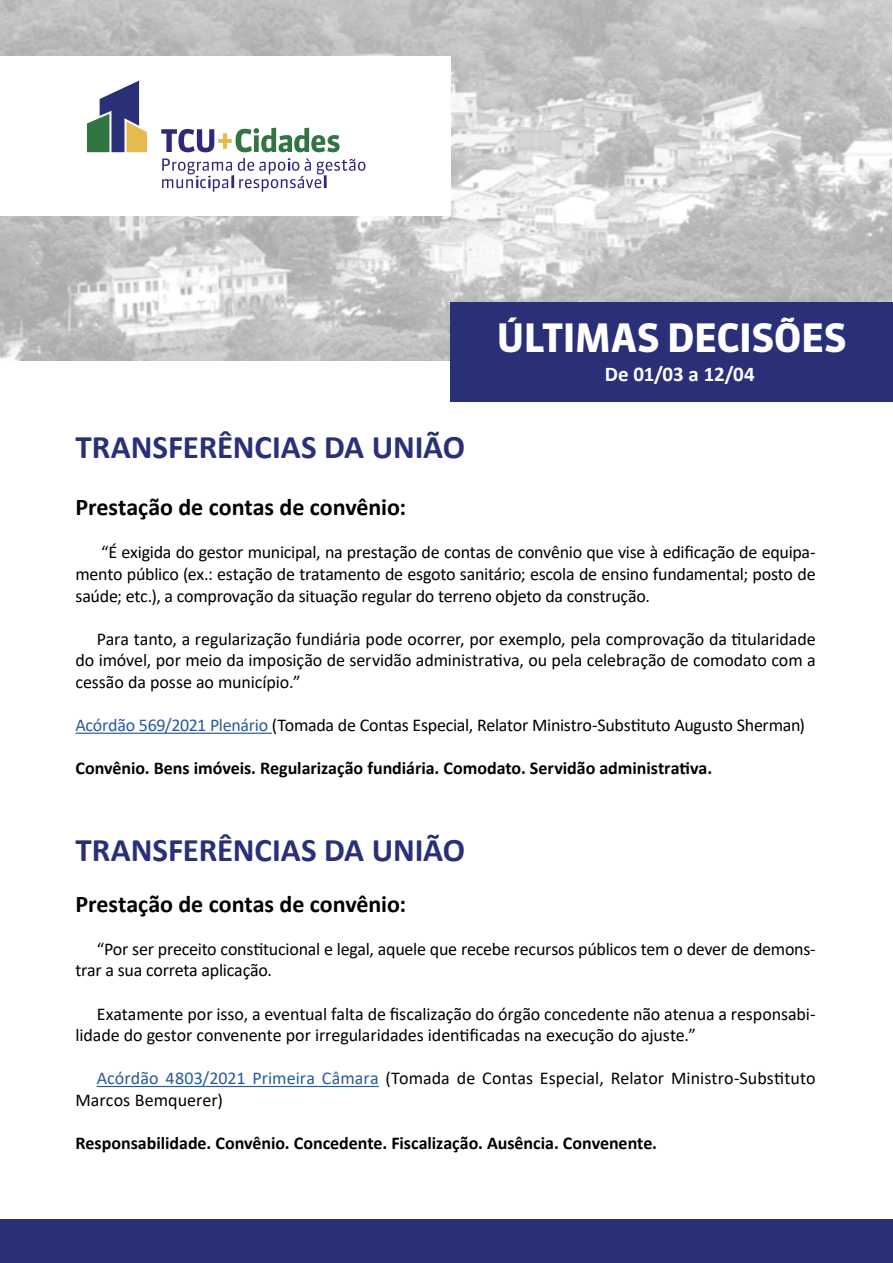
<style>
.page{position:relative;width:893px;height:1263px;background:#fff}
.page>*{position:absolute;margin:0;border:0;box-sizing:border-box;transform-origin:0 0}
.t1{font:700 39px "Sanuk TF";letter-spacing:-.025em;color:#fff}
.t2{font:700 33px "Calibri";letter-spacing:-.005em;color:#293078}
.t3{font:700 24px "Calibri";color:#000}
.t4{font:700 21px "Calibri";color:#fff}
.t5{font:18px/21.6px "Calibri";letter-spacing:-.01em;color:#000}
.t6{font:700 18px "Calibri";color:#000}
.s1{color:#275b9b}
</style>
<div class="page">
<img style="left:0;top:0;width:892px;height:360px">
<div style="left:0;top:1220px;width:893px;height:43px;background:#293078"></div>
<hr style="left:75px;top:733px;width:197px;height:1px;background:#275b9b">
<hr style="left:97px;top:1086px;width:282px;height:1px;background:#275b9b">
<div style="left:450px;top:302px;width:443px;height:100px;background:#293078"></div>
<div style="left:0;top:56px;width:450px;height:160px;background:#fff"></div>
<svg style="left:161px;top:128px;width:179px;height:24px"></svg>
<svg style="left:86px;top:81px;width:61px;height:72px"></svg>
<svg style="left:162px;top:158px;width:203px;height:34px"></svg>
<h2 class="t2" style="left:75px;top:423px;width:391px">TRANSFERÊNCIAS DA UNIÃO</h2>
<h1 class="t1" style="left:496px;top:314px;width:352px">ÚLTIMAS DECISÕES</h1>
<p class="t4" style="left:605px;top:360px;width:152px">De 01/03 a 12/04</p>
<h3 class="t3" style="left:75px;top:490px;width:332px">Prestação de contas de convênio:</h3>
<p class="t5" style="left:75px;top:542px;width:742px;text-align:justify;text-indent:26px">“É exigida do gestor municipal, na prestação de contas de convênio que vise à edificação de equipa&shy;mento público (ex.: estação de tratamento de esgoto sanitário; escola de ensino fundamental; posto de saúde; etc.), a comprovação da situação regular do terreno objeto da construção.</p>
<p class="t5" style="left:75px;top:629px;width:742px;text-align:justify;text-indent:21px">Para tanto, a regularização fundiária pode ocorrer, por exemplo, pela comprovação da titularidade do imóvel, por meio da imposição de servidão administrativa, ou pela celebração de comodato com a cessão da posse ao município.”</p>
<p class="t5" style="left:75px;top:715px;width:731px"><span class="s1">Acórdão 569/2021 Plenário</span> (Tomada de Contas Especial, Relator Ministro-Substituto Augusto Sherman)</p>
<p class="t6" style="left:75px;top:756px;width:638px">Convênio. Bens imóveis. Regularização fundiária. Comodato. Servidão administrativa.</p>
<h2 class="t2" style="left:75px;top:827px;width:391px">TRANSFERÊNCIAS DA UNIÃO</h2>
<h3 class="t3" style="left:75px;top:887px;width:332px">Prestação de contas de convênio:</h3>
<p class="t5" style="left:75px;top:939px;width:742px;text-indent:21px">“Por ser preceito constitucional e legal, aquele que recebe recursos públicos tem o dever de demons&shy;trar a sua correta aplicação.</p>
<p class="t5" style="left:75px;top:1004px;width:742px;text-indent:21px">Exatamente por isso, a eventual falta de fiscalização do órgão concedente não atenua a responsabi&shy;lidade do gestor convenente por irregularidades identificadas na execução do ajuste.”</p>
<p class="t5" style="left:75px;top:1068px;width:742px;text-indent:21px"><span class="s1">Acórdão 4803/2021 Primeira Câmara</span> (Tomada de Contas Especial, Relator Ministro-Substituto<br>Marcos Bemquerer)</p>
<p class="t6" style="left:75px;top:1130px;width:583px">Responsabilidade. Convênio. Concedente. Fiscalização. Ausência. Convenente.</p>
</div>
